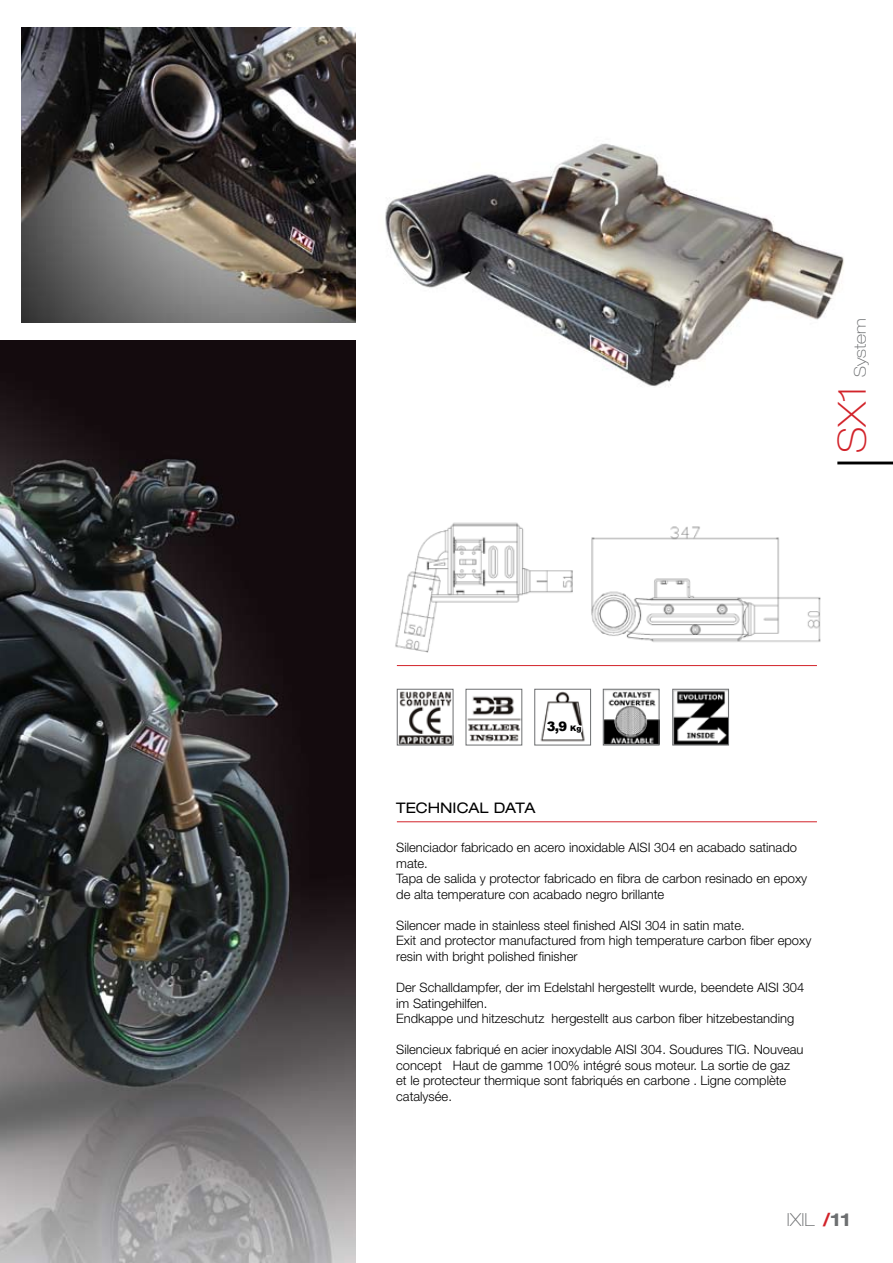
<style>
.page{position:relative;width:893px;height:1263px;background:#fff}
.page>*{position:absolute;margin:0;border:0;box-sizing:border-box;transform-origin:0 0}
.t1{font:100 expanded 38.85px "Helvetica Neue LT Pro";color:#d2232a}
.t2{font:100 expanded 18px "Helvetica Neue LT Pro";color:#6d6f71}
.t3{font:100 expanded 16.2px "Helvetica Neue LT Pro";color:#6d6f71}
.t4{font:expanded 14.55px "Helvetica Neue LT Pro";color:#000}
.t5{font:900 13.05px "Arial";color:#000}
.t6{font:300 12.9px/15.6px "Helvetica Neue";color:#000}
.s1{font-size:7.65px}
.s2{font-weight:700;color:#d2232a}
.s3{font-weight:700}
</style>
<div class="page">
<hr style="left:397px;top:821px;width:420px;height:1px;background:#d2232a">
<hr style="left:397px;top:665px;width:420px;height:1px;background:#d2232a">
<img style="left:395px;top:522px;width:178px;height:130px">
<img style="left:591px;top:526px;width:230px;height:116px">
<img style="left:385px;top:143px;width:459px;height:244px">
<img style="left:399px;top:691px;width:52px;height:52px">
<div style="left:397px;top:689px;width:56px;height:56px;border:1px solid #6d6f71"></div>
<img style="left:468px;top:696px;width:52px;height:46px">
<div style="left:466px;top:689px;width:56px;height:56px;border:1px solid #6d6f71"></div>
<img style="left:540px;top:691px;width:45px;height:51px">
<div style="left:534px;top:689px;width:57px;height:56px;border:1px solid #6d6f71"></div>
<svg style="left:544px;top:718px;width:40px;height:18px"></svg>
<hr style="left:837px;top:462px;width:56px;height:2px;background:#000">
<img style="left:22px;top:27px;width:333px;height:296px">
<img style="left:0;top:340px;width:355px;height:923px">
<img style="left:605px;top:691px;width:52px;height:52px">
<div style="left:603px;top:689px;width:56px;height:56px;border:1px solid #6d6f71"></div>
<img style="left:674px;top:691px;width:53px;height:52px">
<div style="left:672px;top:689px;width:57px;height:56px;border:1px solid #6d6f71"></div>
<p class="t3" style="left:851px;top:377px;width:60px;rotate:-90deg">System</p>
<h1 class="t1" style="left:829px;top:453px;width:69px;rotate:-90deg">SX1</h1>
<p class="t5" style="left:547px;top:716px;width:36px">3,9 <span class="s1">Kg</span></p>
<p class="t4" style="left:396px;top:800px;width:141px">TECHNICAL DATA</p>
<p class="t6" style="left:396px;top:839px;width:413px">Silenciador fabricado en acero inoxidable AISI 304 en acabado satinado mate.<br>Tapa de salida y protector fabricado en fibra de carbon resinado en epoxy de alta temperature con acabado negro brillante</p>
<p class="t6" style="left:396px;top:917px;width:417px">Silencer made in stainless steel finished AISI 304 in satin mate.<br>Exit and protector manufactured from high temperature carbon fiber epoxy resin with bright polished finisher</p>
<p class="t6" style="left:396px;top:979px;width:410px">Der Schalldampfer, der im Edelstahl hergestellt wurde, beendete AISI 304 im Satingehilfen.<br>Endkappe und hitzeschutz hergestellt aus carbon fiber hitzebestanding</p>
<p class="t6" style="left:396px;top:1042px;width:409px">Silencieux fabriqué en acier inoxydable AISI 304. Soudures TIG. Nouveau concept Haut de gamme 100% intégré sous moteur. La sortie de gaz et le protecteur thermique sont fabriqués en carbone . Ligne complète catalysée.</p>
<h2 class="t2" style="left:787px;top:1209px;width:65px">IXIL <span class="s2">/</span><span class="s3">11</span></h2>
</div>
